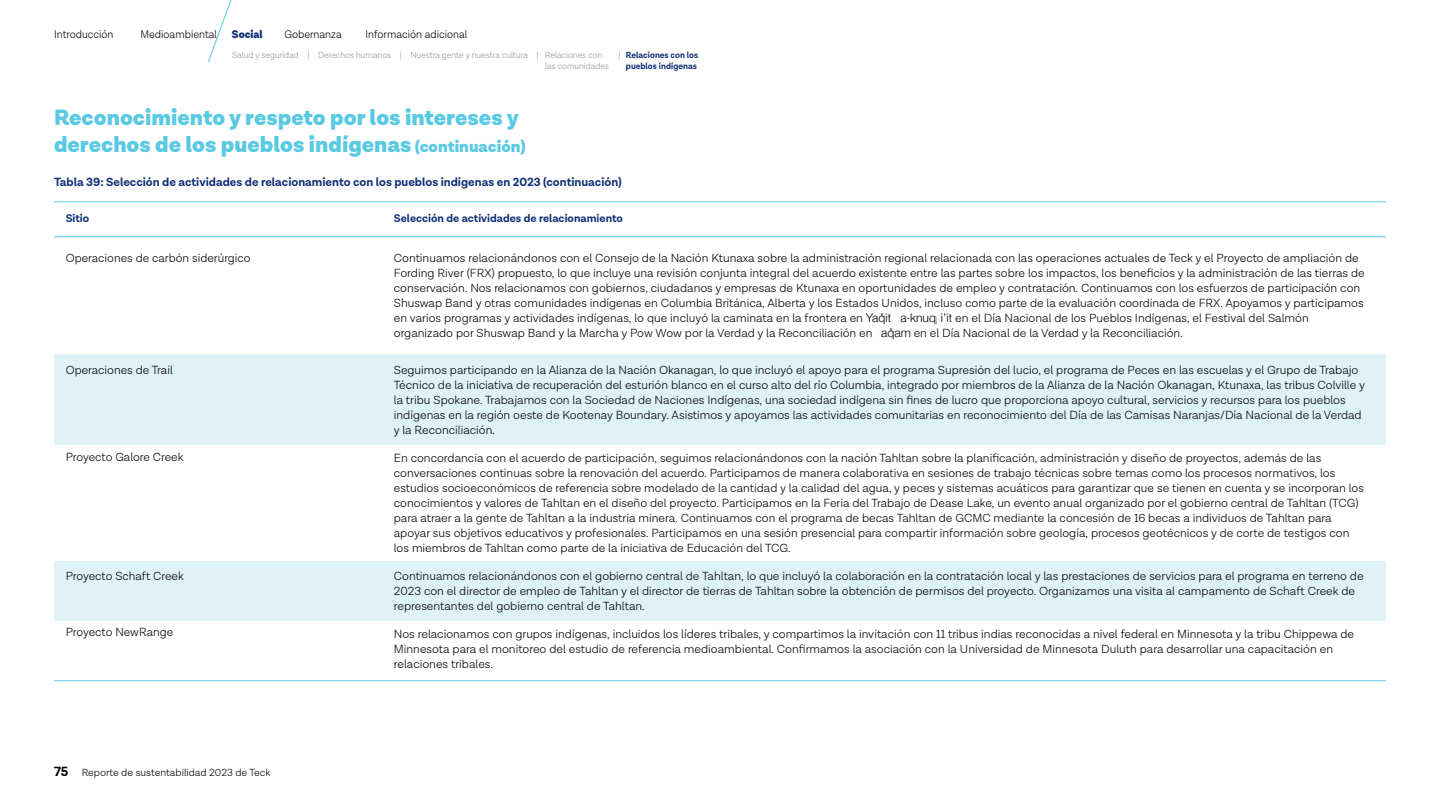
<style>
.page{position:relative;width:1440px;height:810px;background:#fff}
.page>*{position:absolute;margin:0;border:0;box-sizing:border-box;transform-origin:0 0}
.t1{font:900 22.5px/27px "Lota Grotesque";color:#5ac9e4}
.t2{font:300 12px/15px "Lota Grotesque";color:#000}
.t3{font:700 12px "Lota Grotesque";color:#0d2f76}
.t4{font:300 11.25px "Lota Grotesque";color:#000;scale:.95 1}
.t5{font:700 11.25px "Lota Grotesque";color:#0d2f76}
.t6{font:900 11.25px "Lota Grotesque";color:#0d2f76;scale:.95 1}
.t7{font:300 10.5px "Lota Grotesque";color:#000}
.t8{font:300 9px "Lota Grotesque";color:#939598;scale:.95 1}
.t9{font:700 9px/10.5px "Lota Grotesque";color:#0d2f76;scale:.95 1}
.t10{font:300 9px "Lota Grotesque";color:#949598;scale:.95 1}
.s1{color:#949598}
.s2{font-size:16.5px}
.s3{font-family:"Helvetica Neue"}
.s4{font-family:"Helvetica";font-weight:400}
.s5{font-weight:700;font-size:13.5px}
</style>
<div class="page">
<svg style="left:208px;top:0;width:24px;height:62px"></svg>
<div style="left:54px;top:562px;width:1332px;height:59px;background:#def2f8"></div>
<div style="left:54px;top:354px;width:1332px;height:91px;background:#def2f8"></div>
<hr style="left:54px;top:202px;width:1332px;height:1px;background:#5ac9e4">
<hr style="left:54px;top:237px;width:1332px;height:1px;background:#5ac9e4">
<svg style="left:936px;top:314px;width:5px;height:10px"></svg>
<hr style="left:54px;top:680px;width:1332px;height:1px;background:#5ac9e4">
<p class="t4" style="left:54px;top:28px;width:64px">Introducción</p>
<p class="t4" style="left:140px;top:28px;width:82px">Medioambiental</p>
<p class="t6" style="left:232px;top:27px;width:34px">Social</p>
<p class="t4" style="left:284px;top:28px;width:62px">Gobernanza</p>
<p class="t4" style="left:365px;top:28px;width:109px">Información adicional</p>
<p class="t8" style="left:232px;top:50px;width:391px">Salud y seguridad | Derechos humanos | Nuestra gente y nuestra cultura | <span class="s1">Relaciones con</span></p>
<p class="t8" style="left:618px;top:51px;width:4px">|</p>
<p class="t10" style="left:545px;top:61px;width:69px">las comunidades</p>
<p class="t9" style="left:626px;top:50px;width:78px">Relaciones con los pueblos indígenas</p>
<h1 class="t1" style="left:54px;top:104px;width:473px">Reconocimiento y respeto por los intereses y derechos de los pueblos indígenas <span class="s2">(continuación)</span></h1>
<p class="t3" style="left:54px;top:175px;width:569px">Tabla 39: Selección de actividades de relacionamiento con los pueblos indígenas en 2023 (continuación)</p>
<p class="t5" style="left:66px;top:212px;width:25px">Sitio</p>
<p class="t5" style="left:394px;top:212px;width:231px">Selección de actividades de relacionamiento</p>
<p class="t2" style="left:66px;top:251px;width:187px">Operaciones de carbón siderúrgico</p>
<p class="t2" style="left:394px;top:250px;width:972px">Continuamos relacionándonos con el Consejo de la Nación Ktunaxa sobre la administración regional relacionada con las operaciones actuales de Teck y el Proyecto de ampliación de Fording River (FRX) propuesto, lo que incluye una revisión conjunta integral del acuerdo existente entre las partes sobre los impactos, los beneficios y la administración de las tierras de conservación. Nos relacionamos con gobiernos, ciudadanos y empresas de Ktunaxa en oportunidades de empleo y contratación. Continuamos con los esfuerzos de participación con Shuswap Band y otras comunidades indígenas en Columbia Británica, Alberta y los Estados Unidos, incluso como parte de la evaluación coordinada de FRX. Apoyamos y participamos en varios programas y actividades indígenas, lo que incluyó la caminata en la frontera en <span class="s3">Yaq</span><span class="s4">̓</span><span class="s3">it a·knuq i’it</span> en el Día Nacional de los Pueblos Indígenas, el Festival del Salmón organizado por Shuswap Band y la Marcha y Pow Wow por la Verdad y la Reconciliación en <span class="s3">aq</span><span class="s4">̓</span><span class="s3">am</span> en el Día Nacional de la Verdad y la Reconciliación.</p>
<p class="t2" style="left:394px;top:362px;width:973px">Seguimos participando en la Alianza de la Nación Okanagan, lo que incluyó el apoyo para el programa Supresión del lucio, el programa de Peces en las escuelas y el Grupo de Trabajo Técnico de la iniciativa de recuperación del esturión blanco en el curso alto del río Columbia, integrado por miembros de la Alianza de la Nación Okanagan, Ktunaxa, las tribus Colville y la tribu Spokane. Trabajamos con la Sociedad de Naciones Indígenas, una sociedad indígena sin fines de lucro que proporciona apoyo cultural, servicios y recursos para los pueblos indígenas en la región oeste de Kootenay Boundary. Asistimos y apoyamos las actividades comunitarias en reconocimiento del Día de las Camisas Naranjas/Día Nacional de la Verdad y la Reconciliación.</p>
<p class="t2" style="left:394px;top:451px;width:972px">En concordancia con el acuerdo de participación, seguimos relacionándonos con la nación Tahltan sobre la planificación, administración y diseño de proyectos, además de las conversaciones continuas sobre la renovación del acuerdo. Participamos de manera colaborativa en sesiones de trabajo técnicas sobre temas como los procesos normativos, los estudios socioeconómicos de referencia sobre modelado de la cantidad y la calidad del agua, y peces y sistemas acuáticos para garantizar que se tienen en cuenta y se incorporan los conocimientos y valores de Tahltan en el diseño del proyecto. Participamos en la Feria del Trabajo de Dease Lake, un evento anual organizado por el gobierno central de Tahltan (TCG) para atraer a la gente de Tahltan a la industria minera. Continuamos con el programa de becas Tahltan de GCMC mediante la concesión de 16 becas a individuos de Tahltan para apoyar sus objetivos educativos y profesionales. Participamos en una sesión presencial para compartir información sobre geología, procesos geotécnicos y de corte de testigos con los miembros de Tahltan como parte de la iniciativa de Educación del TCG.</p>
<p class="t2" style="left:394px;top:568px;width:971px">Continuamos relacionándonos con el gobierno central de Tahltan, lo que incluyó la colaboración en la contratación local y las prestaciones de servicios para el programa en terreno de<br>2023 con el director de empleo de Tahltan y el director de tierras de Tahltan sobre la obtención de permisos del proyecto. Organizamos una visita al campamento de Schaft Creek de representantes del gobierno central de Tahltan.</p>
<p class="t2" style="left:394px;top:626px;width:962px">Nos relacionamos con grupos indígenas, incluidos los líderes tribales, y compartimos la invitación con 11 tribus indias reconocidas a nivel federal en Minnesota y la tribu Chippewa de<br>Minnesota para el monitoreo del estudio de referencia medioambiental. Confirmamos la asociación con la Universidad de Minnesota Duluth para desarrollar una capacitación en relaciones tribales.</p>
<p class="t2" style="left:66px;top:362px;width:109px">Operaciones de Trail</p>
<p class="t2" style="left:66px;top:449px;width:119px">Proyecto Galore Creek</p>
<p class="t2" style="left:66px;top:568px;width:120px">Proyecto Schaft Creek</p>
<p class="t2" style="left:66px;top:624px;width:109px">Proyecto NewRange</p>
<p class="t7" style="left:54px;top:767px;width:218px"><span class="s5">75</span> Reporte de sustentabilidad 2023 de Teck</p>
</div>
